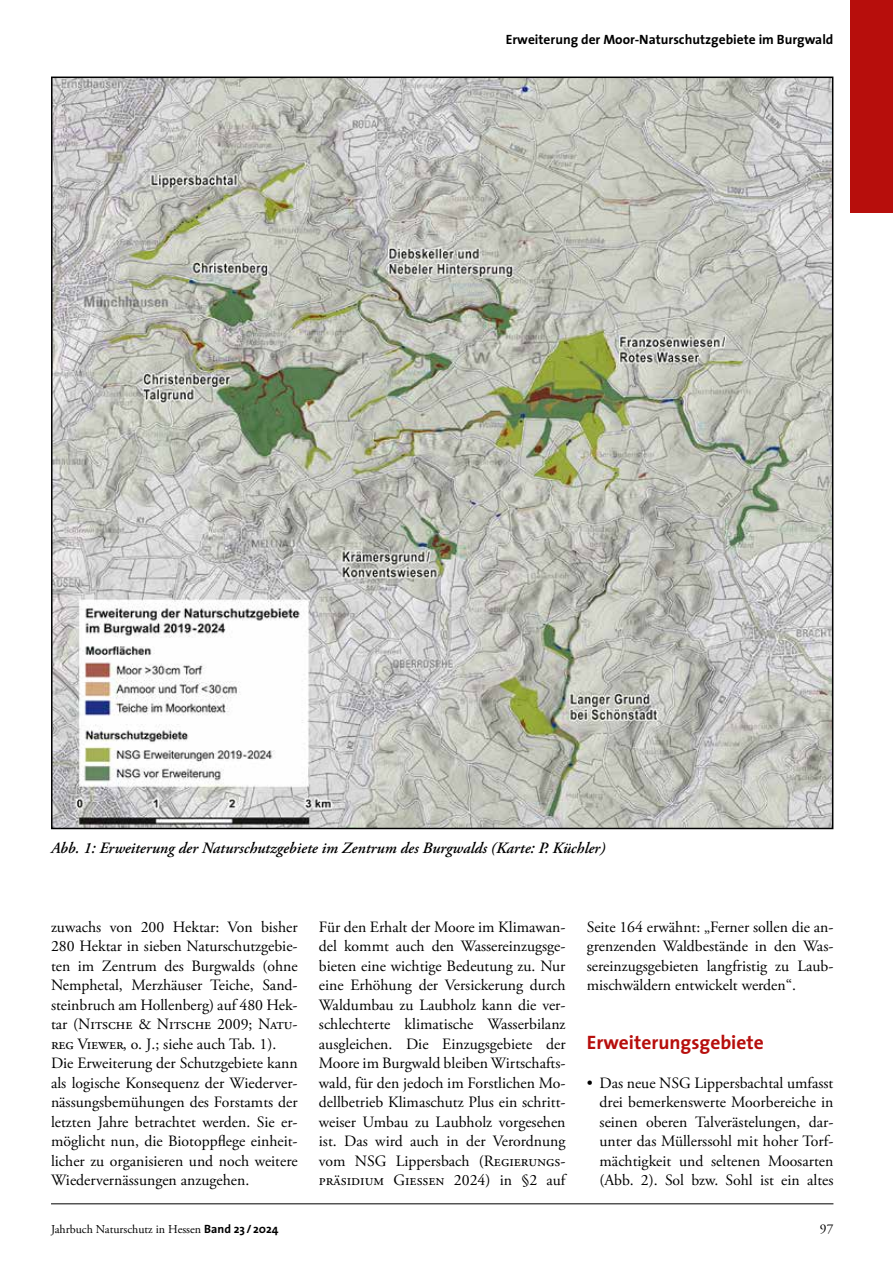
<style>
.page{position:relative;width:893px;height:1263px;background:#fff}
.page>*{position:absolute;margin:0;border:0;box-sizing:border-box;transform-origin:0 0}
.t1{font:700 19.5px "The Sans";color:#b70e0c}
.t2{font:15.75px/19.5px "Adobe Garamond Pro";color:#000;text-align:justify}
.t3{font:italic 600 15.75px "Adobe Garamond Pro";color:#000}
.t4{font:700 13.5px "The Sans";color:#000}
.t5{font:13.5px "Adobe Garamond Pro";color:#000}
.t6{font:12px "Adobe Garamond Pro";color:#000}
.s1{font-family:"The Sans";font-weight:700}
</style>
<div class="page">
<hr style="left:51px;top:1203px;width:782px;height:1px;background:#000">
<div style="left:850px;top:0;width:43px;height:213px;background:#b70e0c"></div>
<img style="left:54px;top:80px;width:776px;height:746px">
<p class="t4" style="left:506px;top:28px;width:329px">Erweiterung der Moor-Naturschutzgebiete im Burgwald</p>
<p class="t3" style="left:51px;top:839px;width:556px">Abb. 1: Erweiterung der Naturschutzgebiete im Zentrum des Burgwalds (Karte: P. Küchler)</p>
<p class="t2" style="left:51px;top:917px;width:248px;text-align:left">zuwachs von 200 Hektar: Von bisher 280 Hektar in sieben Naturschutzgebie&shy;ten im Zentrum des Burgwalds (ohne Nemphetal, Merzhäuser Teiche, Sand&shy;steinbruch am Hollenberg) auf 480 Hek&shy;tar (Nitsche &amp; Nitsche 2009; Natu&shy;reg Viewer, o. J.; siehe auch Tab. 1).<br>Die Erweiterung der Schutzgebiete kann als logische Konsequenz der Wiederver&shy;nässungsbemühungen des Forstamts der letzten Jahre betrachtet werden. Sie er&shy;möglicht nun, die Biotoppflege einheit&shy;licher zu organisieren und noch weitere Wiedervernässungen anzugehen.</p>
<p class="t2" style="left:319px;top:917px;width:250px">Für den Erhalt der Moore im Klimawan&shy;del kommt auch den Wassereinzugsge&shy;bieten eine wichtige Bedeutung zu. Nur eine Erhöhung der Versickerung durch Waldumbau zu Laubholz kann die ver&shy;schlechterte klimatische Wasserbilanz ausgleichen. Die Einzugsgebiete der Moore im Burgwald bleiben Wirtschafts&shy;wald, für den jedoch im Forstlichen Mo&shy;dellbetrieb Klimaschutz Plus ein schritt&shy;weiser Umbau zu Laubholz vorgesehen ist. Das wird auch in der Verordnung vom NSG Lippersbach (Regierungs&shy;präsidium Giessen 2024) in §2 auf</p>
<p class="t2" style="left:587px;top:917px;width:248px">Seite 164 erwähnt: „Ferner sollen die an&shy;grenzenden Waldbestände in den Was&shy;sereinzugsgebieten langfristig zu Laub&shy;mischwäldern entwickelt werden“.</p>
<p class="t1" style="left:587px;top:1026px;width:179px">Erweiterungsgebiete</p>
<p class="t2" style="left:600px;top:1073px;width:235px;text-indent:-13px">• Das neue NSG Lippersbachtal umfasst drei bemerkenswerte Moorbereiche in seinen oberen Talverästelungen, dar&shy;unter das Müllerssohl mit hoher Torf&shy;mächtigkeit und seltenen Moosarten (Abb. 2). Sol bzw. Sohl ist ein altes</p>
<p class="t6" style="left:51px;top:1222px;width:229px">Jahrbuch Naturschutz in Hessen <span class="s1">Band 23 / 2024</span></p>
<p class="t5" style="left:820px;top:1221px;width:15px">97</p>
</div>
